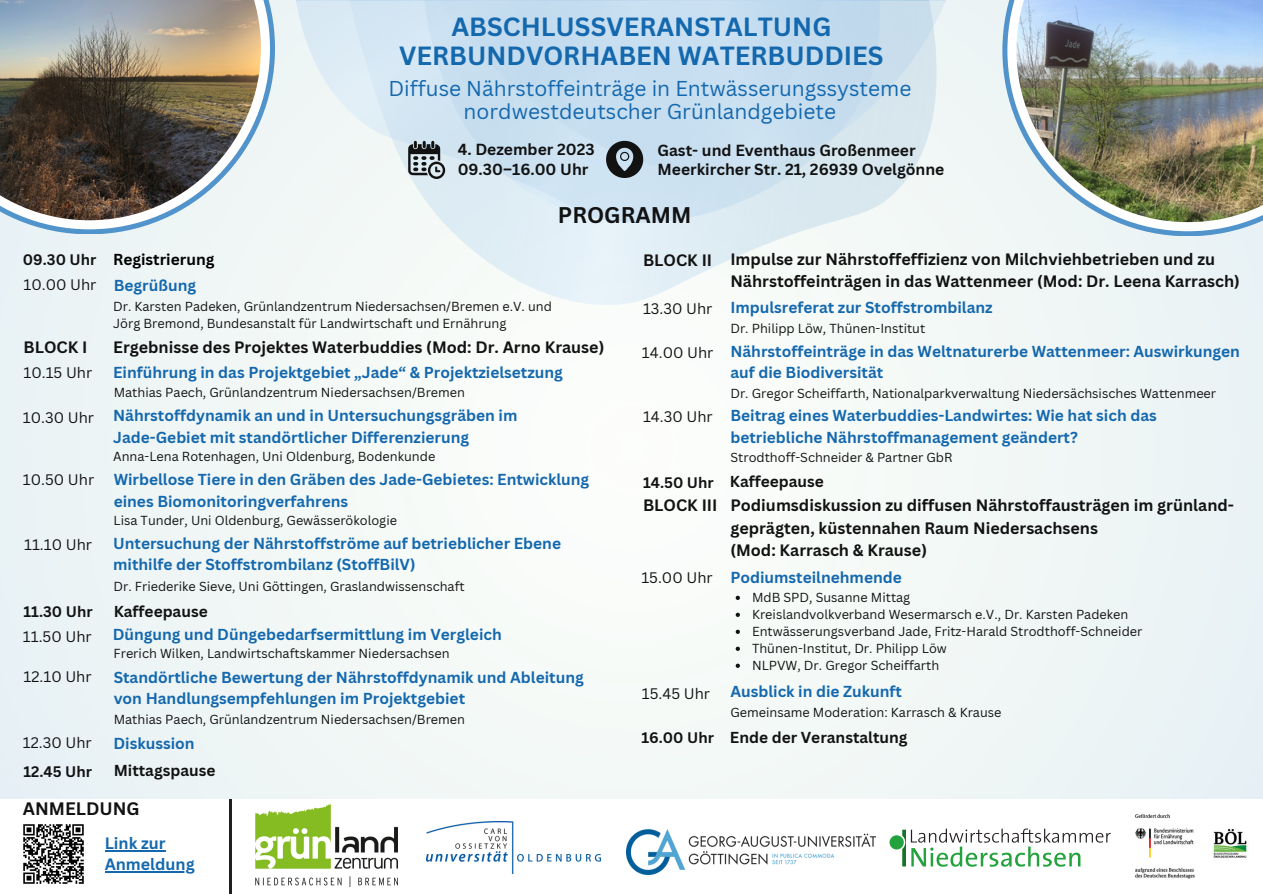
<style>
.page{position:relative;width:1263px;height:894px;background:#fff}
.page>*{position:absolute;margin:0;border:0;box-sizing:border-box;transform-origin:0 0}
.t1{font:700 25.65px "Canva Sans";color:#1468ae}
.t2{font:700 22.05px "Canva Sans";color:#121212}
.t3{font:20.85px/22.5px "Canva Sans";color:#1468ae;text-align:center}
.t4{font:700 17.55px "Canva Sans";color:#121212}
.t5{font:700 16.05px/22.5px "Canva Sans";color:#121212}
.t6{font:700 16.05px/21.3px "Canva Sans";color:#1468ae}
.t7{font:700 15.6px "Canva Sans";color:#121212}
.t8{font:700 15.45px/21.3px "Canva Sans";color:#1468ae}
.t9{font:700 15.45px "Canva Sans";color:#121212}
.t10{font:700 15.45px "Canva Sans";color:#000}
.t11{font:14.85px "Canva Sans";color:#121212}
.t12{font:700 14.85px "Canva Sans";color:#121212}
.t13{font:12.75px "Canva Sans";color:#121212}
</style>
<div class="page">
<div style="left:0;top:0;width:1263px;height:893px;background:#f2f7f6"></div>
<svg style="left:490px;top:199px;width:397px;height:105px"></svg>
<svg style="left:443px;top:222px;width:438px;height:41px;fill:#e3f0f7"></svg>
<svg style="left:295px;top:0;width:589px;height:222px"></svg>
<svg style="left:350px;top:0;width:596px;height:199px;background:#cde2f0"></svg>
<div style="left:0;top:798px;width:1263px;height:95px;background:#fff"></div>
<img style="left:255px;top:804px;width:142px;height:82px">
<svg style="left:1002px;top:9px;width:230px;height:227px"></svg>
<svg style="left:1007px;top:0;width:253px;height:231px"></svg>
<img style="left:1016px;top:0;width:247px;height:222px">
<svg style="left:606px;top:141px;width:37px;height:37px"></svg>
<svg style="left:45px;top:5px;width:230px;height:229px"></svg>
<svg style="left:0;top:0;width:270px;height:229px"></svg>
<img style="left:0;top:0;width:261px;height:220px">
<img style="left:427px;top:821px;width:174px;height:52px">
<img style="left:626px;top:829px;width:250px;height:44px">
<svg style="left:902px;top:828px;width:209px;height:38px"></svg>
<div style="left:889px;top:835px;width:15px;height:14px;background:#23a23d;border-radius:50%"></div>
<img style="left:1135px;top:813px;width:112px;height:66px">
<svg style="left:408px;top:141px;width:37px;height:38px"></svg>
<hr style="left:229px;top:798px;width:2px;height:95px;background:#231f20">
<img style="left:23px;top:824px;width:61px;height:60px">
<svg style="left:736px;top:595px;width:4px;height:4px"></svg>
<svg style="left:736px;top:612px;width:4px;height:4px"></svg>
<svg style="left:736px;top:629px;width:4px;height:4px"></svg>
<svg style="left:736px;top:646px;width:4px;height:4px"></svg>
<svg style="left:736px;top:663px;width:4px;height:4px"></svg>
<hr style="left:105px;top:849px;width:61px;height:2px;background:#1468ae">
<hr style="left:105px;top:871px;width:90px;height:1px;background:#1468ae">
<p class="t1" style="left:451px;top:9px;width:381px">ABSCHLUSSVERANSTALTUNG</p>
<p class="t1" style="left:399px;top:37px;width:486px">VERBUNDVORHABEN WATERBUDDIES</p>
<p class="t3" style="left:388px;top:77px;width:524px">Diffuse Nährstoffeinträge in Entwässerungssysteme nordwestdeutscher Grünlandgebiete</p>
<p class="t7" style="left:458px;top:138px;width:138px">4. Dezember 2023</p>
<p class="t7" style="left:657px;top:139px;width:260px">Gast- und Eventhaus Großenmeer</p>
<p class="t7" style="left:458px;top:158px;width:132px">09.30–16.00 Uhr</p>
<p class="t7" style="left:657px;top:158px;width:288px">Meerkircher Str. 21, 26939 Ovelgönne</p>
<p class="t2" style="left:558px;top:200px;width:135px">PROGRAMM</p>
<p class="t12" style="left:23px;top:249px;width:75px">09.30 Uhr</p>
<p class="t10" style="left:113px;top:248px;width:103px">Registrierung</p>
<p class="t11" style="left:23px;top:274px;width:74px">10.00 Uhr</p>
<p class="t8" style="left:114px;top:274px;width:84px">Begrüßung</p>
<p class="t13" style="left:113px;top:297px;width:440px">Dr. Karsten Padeken, Grünlandzentrum Niedersachsen/Bremen e.V. und</p>
<p class="t13" style="left:113px;top:315px;width:395px">Jörg Bremond, Bundesanstalt für Landwirtschaft und Ernährung</p>
<p class="t5" style="left:643px;top:248px;width:71px">BLOCK II</p>
<p class="t5" style="left:730px;top:247px;width:511px">Impulse zur Nährstoffeffizienz von Milchviehbetrieben und zu<br>Nährstoffeinträgen in das Wattenmeer (Mod: Dr. Leena Karrasch)</p>
<p class="t11" style="left:643px;top:298px;width:71px">13.30 Uhr</p>
<p class="t8" style="left:730px;top:297px;width:264px">Impulsreferat zur Stoffstrombilanz</p>
<p class="t13" style="left:730px;top:319px;width:196px">Dr. Philipp Löw, Thünen-Institut</p>
<p class="t5" style="left:23px;top:335px;width:65px">BLOCK I</p>
<p class="t5" style="left:113px;top:335px;width:493px">Ergebnisse des Projektes Waterbuddies (Mod: Dr. Arno Krause)</p>
<p class="t11" style="left:23px;top:361px;width:70px">10.15 Uhr</p>
<p class="t11" style="left:23px;top:407px;width:73px">10.30 Uhr</p>
<p class="t11" style="left:23px;top:468px;width:73px">10.50 Uhr</p>
<p class="t11" style="left:24px;top:534px;width:69px">11.10 Uhr</p>
<p class="t12" style="left:23px;top:601px;width:71px">11.30 Uhr</p>
<p class="t11" style="left:23px;top:625px;width:70px">11.50 Uhr</p>
<p class="t11" style="left:23px;top:666px;width:70px">12.10 Uhr</p>
<p class="t11" style="left:23px;top:731px;width:70px">12.30 Uhr</p>
<p class="t8" style="left:113px;top:361px;width:451px">Einführung in das Projektgebiet „Jade“ &amp; Projektzielsetzung</p>
<p class="t13" style="left:114px;top:383px;width:353px">Mathias Paech, Grünlandzentrum Niedersachsen/Bremen</p>
<p class="t8" style="left:113px;top:404px;width:406px">Nährstoffdynamik an und in Untersuchungsgräben im</p>
<p class="t8" style="left:113px;top:426px;width:358px">Jade-Gebiet mit standörtlicher Differenzierung</p>
<p class="t13" style="left:113px;top:447px;width:324px">Anna-Lena Rotenhagen, Uni Oldenburg, Bodenkunde</p>
<p class="t8" style="left:114px;top:468px;width:477px">Wirbellose Tiere in den Gräben des Jade-Gebietes: Entwicklung eines Biomonitoringverfahrens</p>
<p class="t13" style="left:114px;top:511px;width:285px">Lisa Tunder, Uni Oldenburg, Gewässerökologie</p>
<p class="t8" style="left:113px;top:532px;width:449px">Untersuchung der Nährstoffströme auf betrieblicher Ebene mithilfe der Stoffstrombilanz (StoffBilV)</p>
<p class="t9" style="left:114px;top:600px;width:96px">Kaffeepause</p>
<p class="t8" style="left:113px;top:622px;width:390px">Düngung und Düngebedarfsermittlung im Vergleich</p>
<p class="t8" style="left:114px;top:666px;width:472px">Standörtliche Bewertung der Nährstoffdynamik und Ableitung</p>
<p class="t8" style="left:114px;top:687px;width:353px">von Handlungsempfehlungen im Projektgebiet</p>
<p class="t13" style="left:114px;top:710px;width:353px">Mathias Paech, Grünlandzentrum Niedersachsen/Bremen</p>
<p class="t8" style="left:114px;top:732px;width:83px">Diskussion</p>
<p class="t13" style="left:114px;top:577px;width:353px">Dr. Friederike Sieve, Uni Göttingen, Graslandwissenschaft</p>
<p class="t13" style="left:114px;top:644px;width:338px">Frerich Wilken, Landwirtschaftskammer Niedersachsen</p>
<p class="t12" style="left:23px;top:760px;width:70px">12.45 Uhr</p>
<p class="t9" style="left:114px;top:759px;width:103px">Mittagspause</p>
<p class="t4" style="left:23px;top:796px;width:118px">ANMELDUNG</p>
<p class="t6" style="left:105px;top:831px;width:91px">Link zur<br>Anmeldung</p>
<p class="t11" style="left:642px;top:342px;width:73px">14.00 Uhr</p>
<p class="t8" style="left:730px;top:340px;width:511px">Nährstoffeinträge in das Weltnaturerbe Wattenmeer: Auswirkungen auf die Biodiversität</p>
<p class="t13" style="left:730px;top:384px;width:487px">Dr. Gregor Scheiffarth, Nationalparkverwaltung Niedersächsisches Wattenmeer</p>
<p class="t11" style="left:643px;top:406px;width:71px">14.30 Uhr</p>
<p class="t8" style="left:730px;top:404px;width:428px">Beitrag eines Waterbuddies-Landwirtes: Wie hat sich das betriebliche Nährstoffmanagement geändert?</p>
<p class="t13" style="left:730px;top:448px;width:224px">Strodthoff-Schneider &amp; Partner GbR</p>
<p class="t12" style="left:643px;top:471px;width:72px">14.50 Uhr</p>
<p class="t9" style="left:730px;top:470px;width:96px">Kaffeepause</p>
<p class="t5" style="left:643px;top:493px;width:76px">BLOCK III</p>
<p class="t5" style="left:730px;top:493px;width:505px">Podiumsdiskussion zu diffusen Nährstoffausträgen im grünland&shy;geprägten, küstennahen Raum Niedersachsens</p>
<p class="t5" style="left:730px;top:538px;width:198px">(Mod: Karrasch &amp; Krause)</p>
<p class="t11" style="left:641px;top:567px;width:73px">15.00 Uhr</p>
<p class="t13" style="left:752px;top:588px;width:160px">MdB SPD, Susanne Mittag</p>
<p class="t13" style="left:752px;top:605px;width:378px">Kreislandvolkverband Wesermarsch e.V., Dr. Karsten Padeken</p>
<p class="t13" style="left:752px;top:622px;width:392px">Entwässerungsverband Jade, Fritz-Harald Strodthoff-Schneider</p>
<p class="t13" style="left:752px;top:639px;width:196px">Thünen-Institut, Dr. Philipp Löw</p>
<p class="t13" style="left:752px;top:656px;width:189px">NLPVW, Dr. Gregor Scheiffarth</p>
<p class="t11" style="left:642px;top:682px;width:70px">15.45 Uhr</p>
<p class="t8" style="left:730px;top:566px;width:173px">Podiumsteilnehmende</p>
<p class="t8" style="left:730px;top:680px;width:173px">Ausblick in die Zukunft</p>
<p class="t13" style="left:730px;top:703px;width:273px">Gemeinsame Moderation: Karrasch &amp; Krause</p>
<p class="t12" style="left:641px;top:727px;width:74px">16.00 Uhr</p>
<p class="t9" style="left:730px;top:726px;width:179px">Ende der Veranstaltung</p>
</div>
